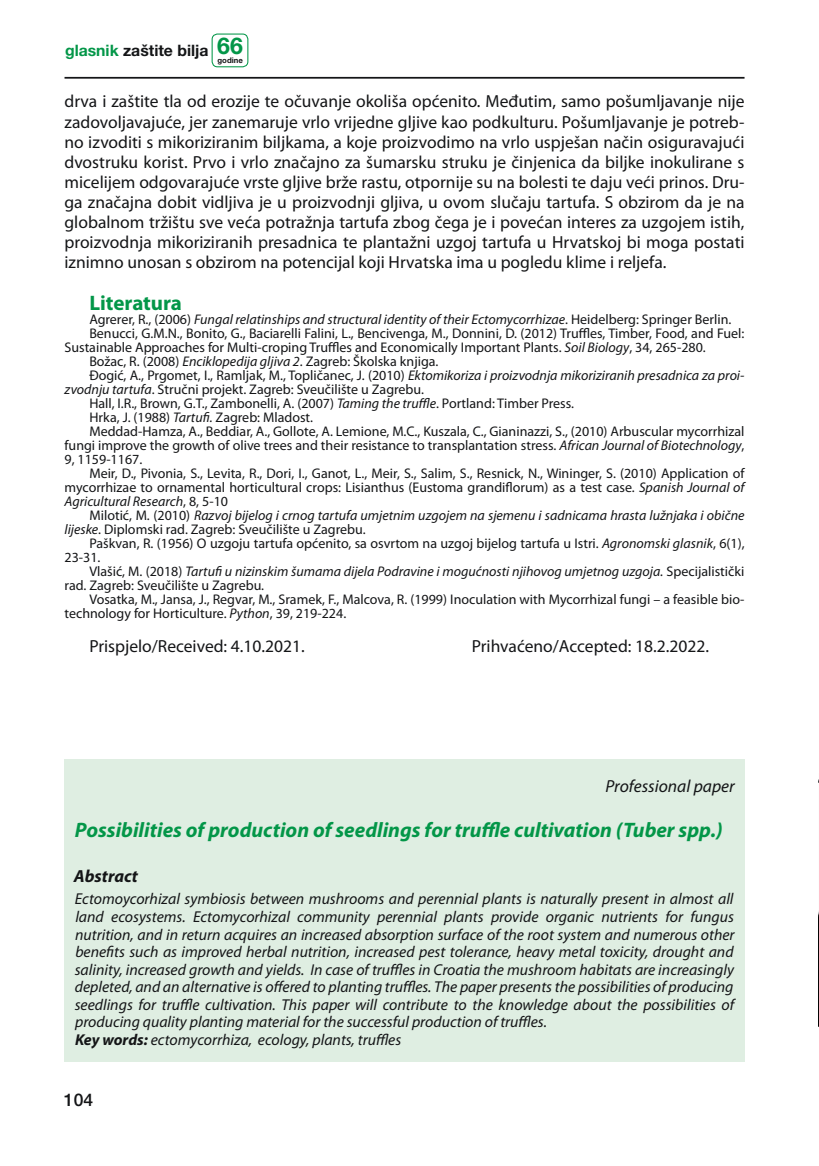
<style>
.page{position:relative;width:819px;height:1166px;background:#fff}
.page>*{position:absolute;margin:0;border:0;box-sizing:border-box;transform-origin:0 0}
.t1{font:italic 700 21px "Myriad Pro";color:#039648}
.t2{font:700 21px "Myriad Pro";color:#039648}
.t3{font:17.5px/20.1px "Myriad Pro";color:#141517;text-align:justify}
.t4{font:italic 17.5px "Myriad Pro";color:#141517}
.t5{font:italic 700 17.5px "Myriad Pro";color:#141517}
.t6{font:500 17.5px "Helvetica Neue LT Pro";color:#141517}
.t7{font:italic 15.75px/17.5px "Myriad Pro";color:#141517}
.t8{font:700 15.75px "Helvetica Neue LT Pro";color:#141517}
.t9{font:14px "Myriad Pro";color:#141517}
.t10{font:italic 14px "Myriad Pro";color:#141517}
.t11{font:700 7.7px "Helvetica Neue LT Pro";color:#141517}
.s1{color:#039648}
.s2{font-size:23.1px;color:#039648}
.s3{font-style:normal}
.s4{font-style:italic}
.s5{font-weight:700}
</style>
<div class="page">
<hr style="left:64px;top:77px;width:680px;height:2px;background:#141517">
<div style="left:211px;top:34px;width:37px;height:33px;border:1px solid #039648;border-radius:5px"></div>
<img style="left:818px;top:779px;width:1px;height:248px">
<div style="left:64px;top:759px;width:680px;height:303px;background:#dfeee2"></div>
<p class="t8" style="left:65px;top:44px;width:179px"><span class="s1">glasnik</span> zaštite bilja <span class="s2">66</span></p>
<p class="t11" style="left:217px;top:58px;width:27px">godine</p>
<p class="t3" style="left:64px;top:93px;width:681px">drva i zaštite tla od erozije te očuvanje okoliša općenito. Međutim, samo pošumljavanje nije zadovoljavajuće, jer zanemaruje vrlo vrijedne gljive kao podkulturu. Pošumljavanje je potreb&shy;no izvoditi s mikoriziranim biljkama, a koje proizvodimo na vrlo uspješan način osiguravajući dvostruku korist. Prvo i vrlo značajno za šumarsku struku je činjenica da biljke inokulirane s micelijem odgovarajuće vrste gljive brže rastu, otpornije su na bolesti te daju veći prinos. Dru&shy;ga značajna dobit vidljiva je u proizvodnji gljiva, u ovom slučaju tartufa. S obzirom da je na globalnom tržištu sve veća potražnja tartufa zbog čega je i povećan interes za uzgojem istih, proizvodnja mikoriziranih presadnica te plantažni uzgoj tartufa u Hrvatskoj bi moga postati iznimno unosan s obzirom na potencijal koji Hrvatska ima u pogledu klime i reljefa.</p>
<h1 class="t2" style="left:89px;top:294px;width:94px">Literatura</h1>
<p class="t10" style="left:89px;top:313px;width:643px"><span class="s3">Agrerer, R., (2006)</span> Fungal relatinships and structural identity of their Ectomycorrhizae<span class="s3">. Heidelberg: Springer Berlin.</span></p>
<p class="t9" style="left:89px;top:327px;width:656px">Benucci, G.M.N., Bonito, G., Baciarelli Falini, L., Bencivenga, M., Donnini, D. (2012) Truffles, Timber, Food, and Fuel:</p>
<p class="t9" style="left:64px;top:341px;width:642px">Sustainable Approaches for Multi-croping Truffles and Economically Important Plants. <span class="s4">Soil Biology</span>, 34, 265-280.</p>
<p class="t9" style="left:89px;top:355px;width:350px">Božac, R. (2008) <span class="s4">Enciklopedija gljiva 2</span>. Zagreb: Školska knjiga.</p>
<p class="t10" style="left:89px;top:369px;width:656px"><span class="s3">Đogić, A., Prgomet, I., Ramljak, M., Topličanec, J. (2010)</span> Ektomikoriza i proizvodnja mikoriziranih presadnica za proi-</p>
<p class="t9" style="left:64px;top:383px;width:361px"><span class="s4">zvodnju tartufa</span>. Stručni projekt. Zagreb: Sveučilište u Zagrebu.</p>
<p class="t9" style="left:89px;top:397px;width:486px">Hall, I.R., Brown, G.T., Zambonelli, A. (2007) <span class="s4">Taming the truffle</span>. Portland: Timber Press.</p>
<p class="t9" style="left:89px;top:411px;width:225px">Hrka, J. (1988) <span class="s4">Tartufi.</span> Zagreb: Mladost.</p>
<p class="t9" style="left:89px;top:425px;width:656px">Meddad-Hamza, A., Beddiar, A., Gollote, A. Lemione, M.C., Kuszala, C., Gianinazzi, S., (2010) Arbuscular mycorrhizal</p>
<p class="t9" style="left:64px;top:439px;width:681px">fungi improve the growth of olive trees and their resistance to transplantation stress. <span class="s4">African Journal of Biotechnology</span>,</p>
<p class="t9" style="left:64px;top:453px;width:79px">9, 1159-1167.</p>
<p class="t9" style="left:89px;top:467px;width:656px">Meir, D., Pivonia, S., Levita, R., Dori, I., Ganot, L., Meir, S., Salim, S., Resnick, N., Wininger, S. (2010) Application of</p>
<p class="t9" style="left:64px;top:481px;width:681px">mycorrhizae to ornamental horticultural crops: Lisianthus (Eustoma grandiflorum) as a test case. <span class="s4">Spanish Journal of</span></p>
<p class="t10" style="left:64px;top:495px;width:165px">Agricultural Research<span class="s3">, 8, 5-10</span></p>
<p class="t10" style="left:89px;top:509px;width:656px"><span class="s3">Milotić, M. (2010)</span> Razvoj bijelog i crnog tartufa umjetnim uzgojem na sjemenu i sadnicama hrasta lužnjaka i obične</p>
<p class="t9" style="left:64px;top:523px;width:302px"><span class="s4">lijeske</span>. Diplomski rad. Zagreb: Sveučilište u Zagrebu.</p>
<p class="t9" style="left:89px;top:537px;width:656px">Paškvan, R. (1956) O uzgoju tartufa općenito, sa osvrtom na uzgoj bijelog tartufa u Istri. <span class="s4">Agronomski glasnik</span>, 6(1),</p>
<p class="t9" style="left:64px;top:551px;width:37px">23-31.</p>
<p class="t10" style="left:89px;top:565px;width:656px"><span class="s3">Vlašić, M. (2018)</span> Tartufi u nizinskim šumama dijela Podravine i mogućnosti njihovog umjetnog uzgoja. <span class="s3">Specijalistički</span></p>
<p class="t9" style="left:64px;top:579px;width:201px">rad. Zagreb: Sveučilište u Zagrebu.</p>
<p class="t9" style="left:89px;top:593px;width:656px">Vosatka, M., Jansa, J., Regvar, M., Sramek, F., Malcova, R. (1999) Inoculation with Mycorrhizal fungi – a feasible bio-</p>
<p class="t9" style="left:65px;top:607px;width:283px">technology for Horticulture. <span class="s4">Python</span>, 39, 219-224.</p>
<p class="t3" style="left:89px;top:637px;width:217px">Prispjelo/Received: 4.10.2021.</p>
<p class="t3" style="left:472px;top:637px;width:239px">Prihvaćeno/Accepted: 18.2.2022.</p>
<p class="t4" style="left:605px;top:779px;width:131px">Professional paper</p>
<h1 class="t1" style="left:75px;top:822px;width:649px">Possibilities of production of seedlings for truffle cultivation (Tuber spp.)</h1>
<p class="t5" style="left:74px;top:869px;width:66px">Abstract</p>
<p class="t7" style="left:75px;top:891px;width:661px">Ectomoycorhizal symbiosis between mushrooms and perennial plants is naturally present in almost all land ecosystems. Ectomycorhizal community perennial plants provide organic nutrients for fungus nutrition, and in return acquires an increased absorption surface of the root system and numerous other benefits such as improved herbal nutrition, increased pest tolerance, heavy metal toxicity, drought and salinity, increased growth and yields. In case of truffles in Croatia the mushroom habitats are increasingly depleted, and an alternative is offered to planting truffles. The paper presents the possibilities of producing seedlings for truffle cultivation. This paper will contribute to the knowledge about the possibilities of producing quality planting material for the successful production of truffles.<br><span class="s5">Key words:</span> ectomycorrhiza, ecology, plants, truffles</p>
<p class="t6" style="left:64px;top:1090px;width:31px">104</p>
</div>
